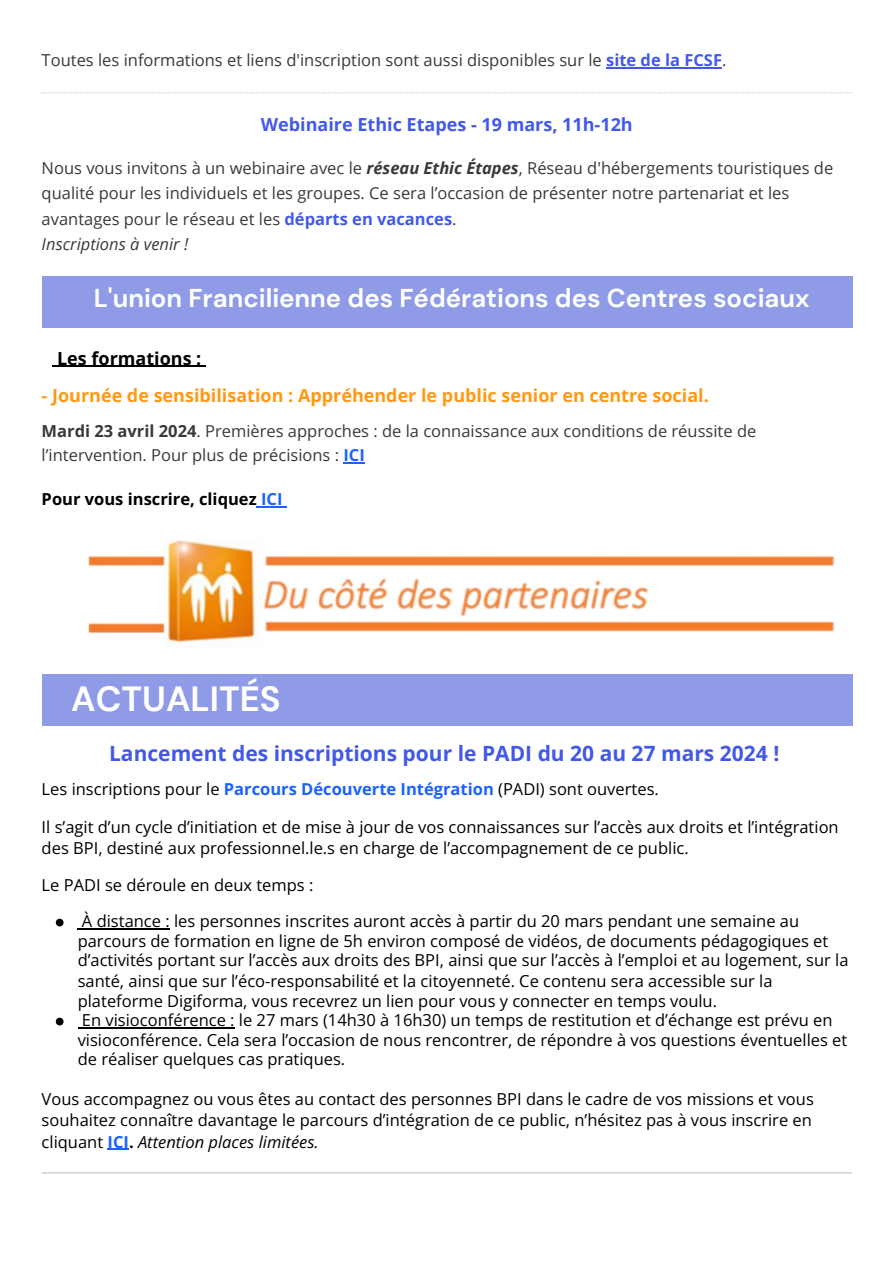
<style>
.page{position:relative;width:894px;height:1263px;background:#fff}
.page>*{position:absolute;margin:0;border:0;box-sizing:border-box;transform-origin:0 0}
.t1{font:700 34.95px "DM Sans";color:#fff}
.t2{font:700 25.8px "DM Sans";color:#fff}
.t3{font:700 21px "Open Sans";color:#4258ea}
.t4{font:700 18px "Open Sans";color:#ff9813}
.t5{font:700 18px "Open Sans";color:#4258ea}
.t6{font:700 18px "Open Sans";color:#000}
.t7{font:16.5px/20px "Open Sans";color:#000}
.t8{font:16.5px/25.2px "Open Sans";color:#393939}
.t9{font:700 16.5px "Open Sans";color:#000}
.s1{font-weight:700;color:#4258ea}
.s2{font-weight:700;font-style:italic}
.s3{font-style:italic}
.s4{font-weight:700}
.s5{font-weight:700;color:#1a62ff}
.s6{color:#1a62ff}
</style>
<div class="page">
<hr style="left:606px;top:68px;width:115px;height:1px;background:#4258ea">
<hr style="left:52px;top:366px;width:154px;height:1px;background:#000">
<hr style="left:343px;top:462px;width:22px;height:2px;background:#1a62ff">
<hr style="left:257px;top:506px;width:30px;height:1px;background:#1a62ff">
<svg style="left:107px;top:1149px;width:22px;height:1px"></svg>
<svg style="left:42px;top:92px;width:810px;height:1px"></svg>
<div style="left:42px;top:276px;width:810px;height:51px;background:#8f9be6"></div>
<img style="left:88px;top:540px;width:747px;height:103px">
<div style="left:42px;top:674px;width:810px;height:52px;background:#8f9be6"></div>
<svg style="left:56px;top:919px;width:7px;height:7px"></svg>
<hr style="left:78px;top:928px;width:92px;height:1px;background:#000">
<svg style="left:56px;top:1018px;width:7px;height:7px"></svg>
<hr style="left:78px;top:1027px;width:156px;height:1px;background:#000">
<hr style="left:42px;top:1172px;width:809px;height:1px;background:#bfc3c8">
<p class="t8" style="left:42px;top:47px;width:686px">Toutes les informations et liens d'inscription sont aussi disponibles sur le <span class="s1">site de la FCSF</span>.</p>
<h3 class="t5" style="left:261px;top:111px;width:373px">Webinaire Ethic Etapes - 19 mars, 11h-12h</h3>
<p class="t8" style="left:42px;top:155px;width:793px">Nous vous invitons à un webinaire avec le <span class="s2">réseau Ethic Étapes</span>, Réseau d'hébergements touristiques de qualité pour les individuels et les groupes. Ce sera l’occasion de présenter notre partenariat et les avantages pour le réseau et les <span class="s1">départs en vacances</span>.<br><span class="s3">Inscriptions à venir !</span></p>
<p class="t2" style="left:94px;top:282px;width:717px">L'union Francilienne des Fédérations des Centres sociaux</p>
<p class="t6" style="left:57px;top:345px;width:146px">Les formations :</p>
<p class="t4" style="left:42px;top:382px;width:668px">- Journée de sensibilisation : Appréhender le public senior en centre social.</p>
<p class="t8" style="left:42px;top:418px;width:716px;line-height:24.8px"><span class="s4">Mardi 23 avril 2024</span>. Premières approches : de la connaissance aux conditions de réussite de l’intervention. Pour plus de précisions : <span class="s5">ICI</span></p>
<p class="t9" style="left:42px;top:488px;width:242px">Pour vous inscrire, cliquez <span class="s6">ICI</span></p>
<p class="t1" style="left:71px;top:676px;width:211px">ACTUALITÉS</p>
<p class="t3" style="left:109px;top:738px;width:671px">Lancement des inscriptions pour le PADI du 20 au 27 mars 2024 !</p>
<p class="t7" style="left:42px;top:779px;width:618px">Les inscriptions pour le <span class="s5">Parcours Découverte Intégration</span> (PADI) sont ouvertes.</p>
<p class="t7" style="left:42px;top:815px;width:798px;line-height:21.3px">Il s’agit d’un cycle d’initiation et de mise à jour de vos connaissances sur l’accès aux droits et l’intégration des BPI, destiné aux professionnel.le.s en charge de l’accompagnement de ce public.</p>
<p class="t7" style="left:42px;top:875px;width:273px">Le PADI se déroule en deux temps :</p>
<p class="t7" style="left:78px;top:911px;width:772px">À distance : les personnes inscrites auront accès à partir du 20 mars pendant une semaine au parcours de formation en ligne de 5h environ composé de vidéos, de documents pédagogiques et d’activités portant sur l’accès aux droits des BPI, ainsi que sur l’accès à l’emploi et au logement, sur la santé, ainsi que sur l’éco-responsabilité et la citoyenneté. Ce contenu sera accessible sur la plateforme Digiforma, vous recevrez un lien pour vous y connecter en temps voulu.</p>
<p class="t7" style="left:78px;top:1010px;width:771px">En visioconférence : le 27 mars (14h30 à 16h30) un temps de restitution et d’échange est prévu en visioconférence. Cela sera l’occasion de nous rencontrer, de répondre à vos questions éventuelles et de réaliser quelques cas pratiques.</p>
<p class="t7" style="left:42px;top:1088px;width:773px;line-height:21.3px;text-align:justify">Vous accompagnez ou vous êtes au contact des personnes BPI dans le cadre de vos missions et vous souhaitez connaître davantage le parcours d’intégration de ce public, n’hésitez pas à vous inscrire en cliquant <span class="s5">ICI</span><span class="s4">.</span> <span class="s3">Attention places limitées.</span></p>
</div>
